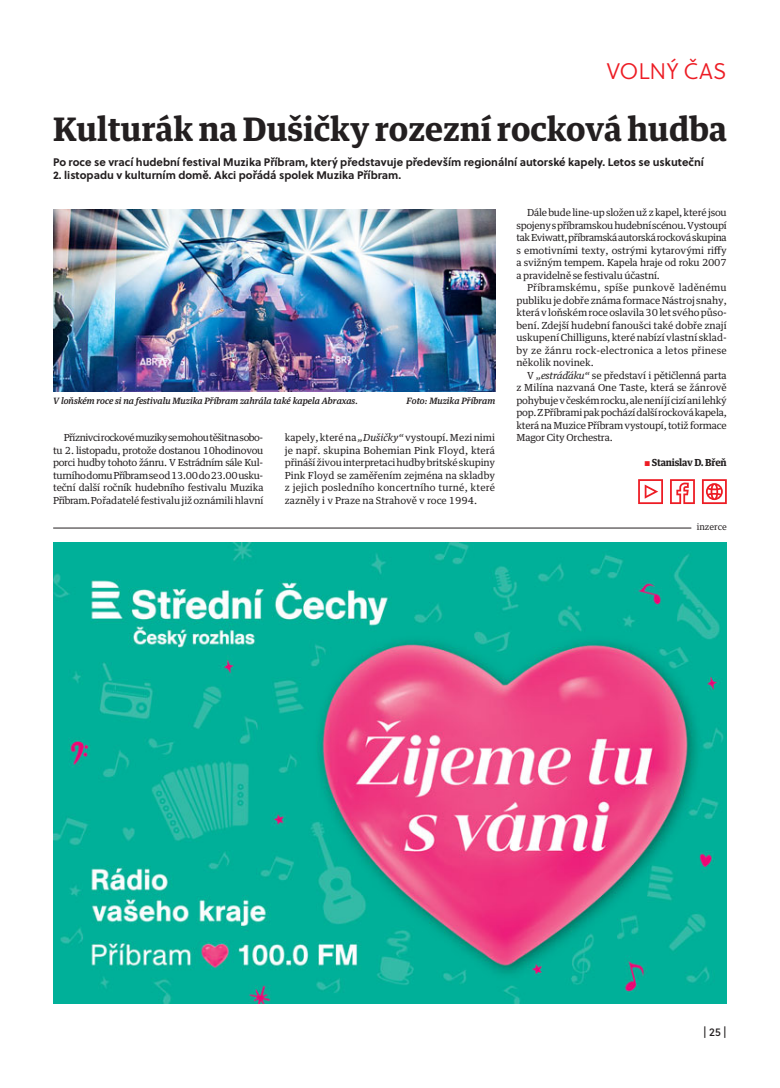
<style>
.page{position:relative;width:780px;height:1088px;background:#fff}
.page>*{position:absolute;margin:0;border:0;box-sizing:border-box;transform-origin:0 0}
.t1{font:700 32.5px "Guardian Text Egyp";color:#231f20}
.t2{font:22.5px "Soleil Lt";letter-spacing:.005em;color:#ed1c24}
.t3{font:11.25px "Soleil Bk";color:#231f20}
.t4{font:700 11px "Soleil";color:#231f20}
.t5{font:9.75px/12.5px "Guardian Text Egyp";letter-spacing:-.01em;color:#231f20;text-align:justify}
.t6{font:700 9.75px "Guardian Text Egyp";letter-spacing:-.02em;color:#231f20}
.t7{font:italic 500 8.75px "Guardian Text Egyp";color:#231f20}
.t8{font:8.75px "Guardian Text Egyp";color:#231f20}
.s1{font-style:italic}
.s2{font-family:"Soleil Bk";font-weight:400;font-size:9.62px;color:#ed1c24}
</style>
<div class="page">
<img style="left:53px;top:209px;width:442px;height:183px">
<svg style="left:638px;top:479px;width:25px;height:25px"></svg>
<svg style="left:670px;top:479px;width:24px;height:25px"></svg>
<svg style="left:702px;top:479px;width:24px;height:25px"></svg>
<img style="left:53px;top:543px;width:673px;height:460px">
<hr style="left:53px;top:528px;width:638px;height:1px;background:#231f20">
<h2 class="t2" style="left:606px;top:58px;width:122px">VOLNÝ ČAS</h2>
<h1 class="t1" style="left:53px;top:115px;width:675px">Kulturák na Dušičky rozezní rocková hudba</h1>
<p class="t4" style="left:53px;top:157px;width:652px">Po roce se vrací hudební festival Muzika Příbram, který představuje především regionální autorské kapely. Letos se uskuteční</p>
<p class="t4" style="left:53px;top:169px;width:349px">2. listopadu v kulturním domě. Akci pořádá spolek Muzika Příbram.</p>
<p class="t7" style="left:53px;top:397px;width:306px">V loňském roce si na festivalu Muzika Příbram zahrála také kapela Abraxas.</p>
<p class="t7" style="left:406px;top:397px;width:90px">Foto: Muzika Příbram</p>
<p class="t5" style="left:53px;top:432px;width:212px;text-indent:11px">Příznivci rockové muziky se mohou těšit na sobo&shy;tu 2. listopadu, protože dostanou 10hodinovou porci hudby tohoto žánru. V Estrádním sále Kul&shy;turního domu Příbram se od 13.00 do 23.00 usku&shy;teční další ročník hudebního festivalu Muzika Příbram. Pořadatelé festivalu již oznámili hlavní</p>
<p class="t5" style="left:285px;top:432px;width:212px">kapely, které na <span class="s1">„Dušičky“</span>vystoupí. Mezi nimi je např. skupina Bohemian Pink Floyd, která přináší živou interpretaci hudby britské skupiny Pink Floyd se zaměřením zejména na skladby z jejich posledního koncertního turné, které zazněly i v Praze na Strahově v roce 1994.</p>
<p class="t5" style="left:516px;top:207px;width:212px;text-indent:11px">Dále bude line-up složen už z kapel, které jsou spojeny s příbramskou hudební scénou. Vystoupí tak Eviwatt, příbramská autorská rocková skupina s emotivními texty, ostrými kytarovými riffy a sviž ným tempem. Kapela hraje od roku 2007 a pravidelně se festivalu účastní.</p>
<p class="t5" style="left:516px;top:282px;width:212px;text-indent:11px">Příbramskému, spíše punkově laděnému publiku je dobře známa formace Nástroj snahy, která v loňském roce oslavila 30 let svého půso&shy;bení. Zdejší hudební fanoušci také dobře znají uskupení Chilliguns, které nabízí vlastní sklad&shy;by ze žánru rock-electronica a letos přinese několik novinek.</p>
<p class="t5" style="left:516px;top:370px;width:212px;text-indent:11px">V <span class="s1">„estráďáku“</span> se představí i pětičlenná parta z Milína nazvaná One Taste, která se žánrově pohybuje v českém rocku, ale není jí cizí ani lehký pop. Z Příbrami pak pochází další rocková kapela, která na Muzice Příbram vystoupí, totiž formace Magor City Orchestra.</p>
<p class="t6" style="left:644px;top:458px;width:84px"><span class="s2">S</span> Stanislav D. Břeň</p>
<p class="t8" style="left:696px;top:523px;width:32px">inzerce</p>
<p class="t3" style="left:703px;top:1026px;width:25px">| 25|</p>
</div>
